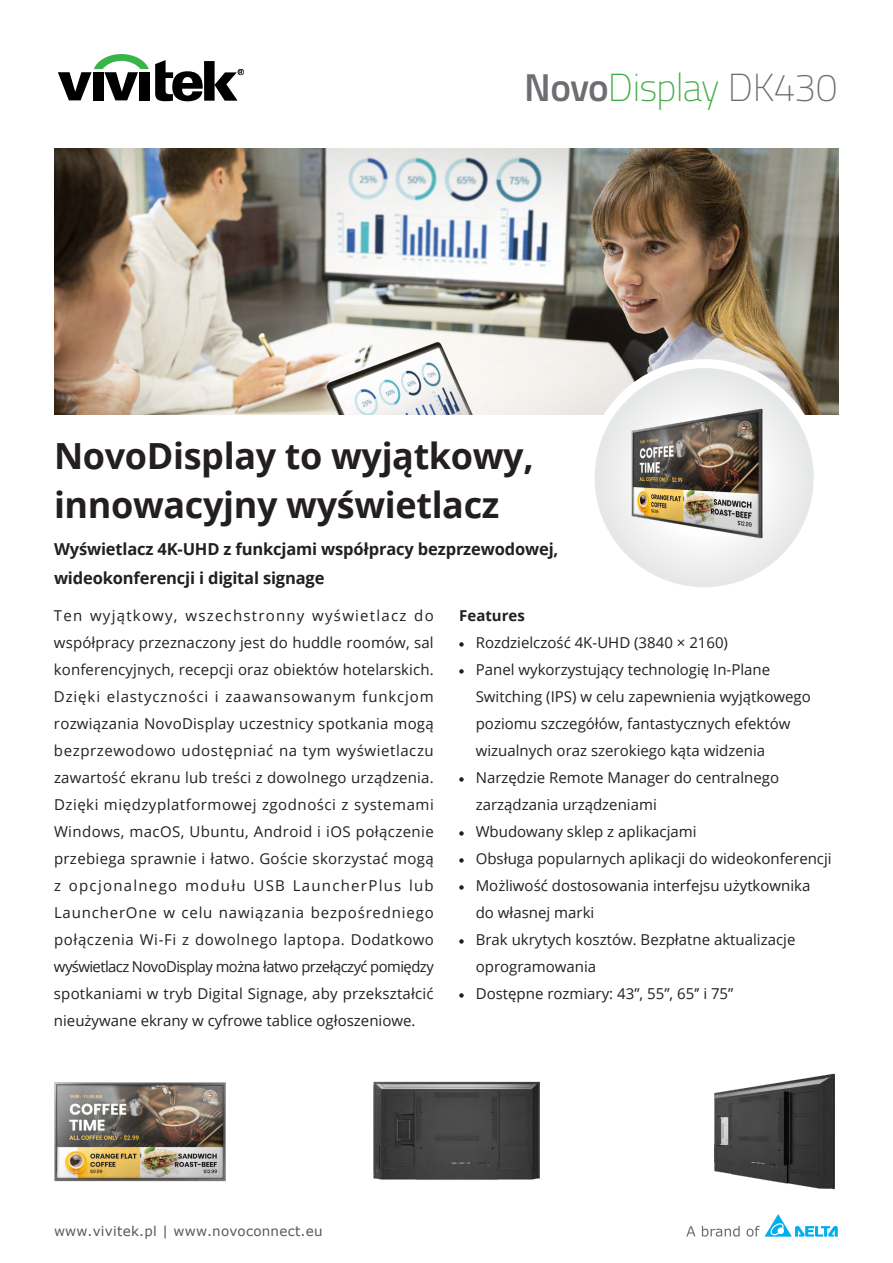
<style>
.page{position:relative;width:893px;height:1263px;background:#fff}
.page>*{position:absolute;margin:0;border:0;box-sizing:border-box;transform-origin:0 0}
.t1{font:100 39px "Titillium";letter-spacing:-.02em;color:#41ad49}
.t2{font:700 36px/49.5px "Open Sans";letter-spacing:-.01em;color:#231f20}
.t3{font:700 16.5px/29.2px "Open Sans";letter-spacing:-.01em;color:#231f20}
.t4{font:15px/27px "Open Sans";color:#231f20}
.t5{font:700 15px "Open Sans";color:#231f20}
.t6{font:13.5px "Verdana";letter-spacing:.02em;color:#58595b}
.s1{font-weight:600;color:#6d6e71}
.s2{color:#6d6e71}
</style>
<div class="page">
<img style="left:54px;top:149px;width:785px;height:266px">
<div style="left:139px;top:72px;width:11px;height:28px;background:#000"></div>
<svg style="left:58px;top:54px;width:91px;height:46px"></svg>
<svg style="left:155px;top:60px;width:89px;height:41px"></svg>
<svg style="left:459px;top:642px;width:5px;height:5px"></svg>
<svg style="left:459px;top:669px;width:5px;height:5px"></svg>
<svg style="left:459px;top:777px;width:5px;height:5px"></svg>
<svg style="left:459px;top:831px;width:5px;height:5px"></svg>
<svg style="left:459px;top:858px;width:5px;height:5px"></svg>
<svg style="left:459px;top:885px;width:5px;height:5px"></svg>
<svg style="left:459px;top:939px;width:5px;height:5px"></svg>
<svg style="left:459px;top:993px;width:5px;height:5px"></svg>
<svg style="left:590px;top:364px;width:228px;height:228px"></svg>
<div style="left:586px;top:359px;width:237px;height:237px;border:9px solid #fff;border-radius:50%"></div>
<img style="left:714px;top:1073px;width:121px;height:117px">
<img style="left:373px;top:1081px;width:167px;height:99px">
<img style="left:54px;top:1082px;width:172px;height:100px">
<svg style="left:686px;top:1226px;width:9px;height:10px"></svg>
<svg style="left:702px;top:1226px;width:38px;height:10px"></svg>
<svg style="left:747px;top:1214px;width:91px;height:22px"></svg>
<img style="left:622px;top:400px;width:153px;height:144px">
<h1 class="t1" style="left:524px;top:60px;width:315px"><span class="s1">Novo</span>Display <span class="s2">DK430</span></h1>
<h2 class="t2" style="left:54px;top:430px;width:481px">NovoDisplay to wyjątkowy, innowacyjny wyświetlacz</h2>
<p class="t3" style="left:54px;top:534px;width:506px">Wyświetlacz 4K-UHD z funkcjami współpracy bezprzewodowej, wideokonferencji i digital signage</p>
<p class="t4" style="left:54px;top:602px;width:381px;text-align:justify">Ten wyjątkowy, wszechstronny wyświetlacz do współpracy przeznaczony jest do huddle roomów, sal konferencyjnych, recepcji oraz obiektów hotelarskich.<br>Dzięki elastyczności i zaawansowanym funkcjom rozwiązania NovoDisplay uczestnicy spotkania mogą bezprzewodowo udostępniać na tym wyświetlaczu zawartość ekranu lub treści z dowolnego urządzenia.<br>Dzięki międzyplatformowej zgodności z systemami Windows, macOS, Ubuntu, Android i iOS połączenie przebiega sprawnie i łatwo. Goście skorzystać mogą z opcjonalnego modułu USB LauncherPlus lub LauncherOne w celu nawiązania bezpośredniego połączenia Wi-Fi z dowolnego laptopa. Dodatkowo wyświetlacz NovoDisplay można łatwo przełączyć pomiędzy spotkaniami w tryb Digital Signage, aby przekształcić nieużywane ekrany w cyfrowe tablice ogłoszeniowe.</p>
<p class="t5" style="left:459px;top:605px;width:67px">Features</p>
<p class="t4" style="left:476px;top:629px;width:357px">Rozdzielczość 4K-UHD (3840 × 2160)<br>Panel wykorzystujący technologię In-Plane Switching (IPS) w celu zapewnienia wyjątkowego poziomu szczegółów, fantastycznych efektów wizualnych oraz szerokiego kąta widzenia Narzędzie Remote Manager do centralnego zarządzania urządzeniami<br>Wbudowany sklep z aplikacjami<br>Obsługa popularnych aplikacji do wideokonferencji Możliwość dostosowania interfejsu użytkownika do własnej marki<br>Brak ukrytych kosztów. Bezpłatne aktualizacje oprogramowania<br>Dostępne rozmiary: 43”, 55”, 65’’ i 75”</p>
<p class="t6" style="left:54px;top:1222px;width:270px">www.vivitek.pl | www.novoconnect.eu</p>
</div>
